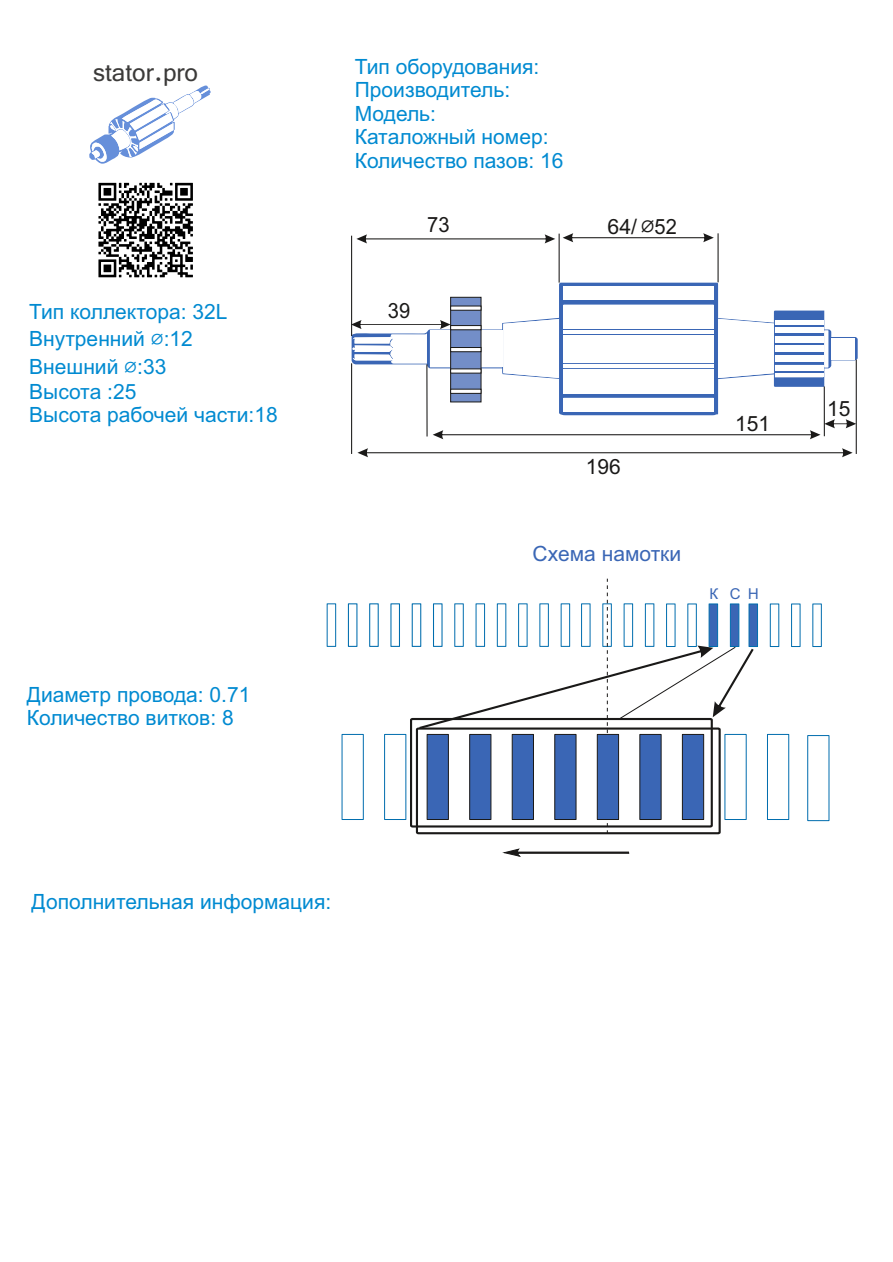
<style>
.page{position:relative;width:893px;height:1262px;background:#fff}
.page>*{position:absolute;margin:0;border:0;box-sizing:border-box;transform-origin:0 0}
.t1{font:27px "Vrinda";color:#3b3a39}
.t2{font:21px/23.4px "Arial";color:#008ad1}
.t3{font:21px "Arial";color:#1a1918}
.t4{font:21px "Arial";color:#3a66b5}
.t5{font:21px "Arial";color:#1a1918;scale:.96 1}
.t6{font:15px "Arial";color:#3a66b5}
.s1{font-family:"Cambria";font-size:24px}
.s2{font-family:"Cambria";font-size:27px}
</style>
<div class="page">
<div style="left:807px;top:735px;width:22px;height:86px;background:#fff;border:1px solid #006dae"></div>
<div style="left:341px;top:734px;width:23px;height:86px;background:#fff;border:1px solid #006dae"></div>
<div style="left:384px;top:734px;width:22px;height:86px;border:1px solid #006dae"></div>
<div style="left:767px;top:734px;width:22px;height:86px;border:1px solid #006dae"></div>
<div style="left:748px;top:603px;width:10px;height:44px;background:#056faf;border:1px solid #006dae"></div>
<div style="left:769px;top:603px;width:10px;height:44px;background:#fff;border:1px solid #006dae"></div>
<div style="left:791px;top:603px;width:9px;height:44px;background:#fff;border:1px solid #006dae"></div>
<div style="left:411px;top:603px;width:10px;height:44px;border:1px solid #006dae"></div>
<div style="left:390px;top:603px;width:10px;height:44px;border:1px solid #006dae"></div>
<div style="left:369px;top:603px;width:10px;height:44px;border:1px solid #006dae"></div>
<div style="left:348px;top:603px;width:9px;height:44px;border:1px solid #006dae"></div>
<div style="left:327px;top:603px;width:9px;height:44px;background:#fff;border:1px solid #006dae"></div>
<div style="left:812px;top:603px;width:9px;height:44px;background:#fff;border:1px solid #006dae"></div>
<svg style="left:503px;top:849px;width:127px;height:8px"></svg>
<svg style="left:89px;top:85px;width:121px;height:79px"></svg>
<svg style="left:352px;top:283px;width:505px;height:132px"></svg>
<div style="left:563px;top:335px;width:150px;height:28px;background:#fff"></div>
<div style="left:563px;top:369px;width:150px;height:24px;background:#fff"></div>
<div style="left:563px;top:304px;width:150px;height:24px;background:#fff"></div>
<svg style="left:718px;top:319px;width:55px;height:59px"></svg>
<svg style="left:503px;top:319px;width:56px;height:59px"></svg>
<div style="left:430px;top:330px;width:72px;height:37px;background:#fff"></div>
<div style="left:563px;top:398px;width:150px;height:14px;background:#fff"></div>
<div style="left:563px;top:286px;width:150px;height:13px;background:#fff"></div>
<hr style="left:563px;top:330px;width:150px;height:3px;background:#fff">
<hr style="left:563px;top:364px;width:150px;height:3px;background:#fff">
<div style="left:831px;top:338px;width:23px;height:21px;background:#fff"></div>
<div style="left:774px;top:355px;width:49px;height:7px;background:#fff"></div>
<div style="left:774px;top:345px;width:49px;height:7px;background:#fff"></div>
<div style="left:774px;top:336px;width:49px;height:6px;background:#fff"></div>
<div style="left:774px;top:365px;width:49px;height:5px;background:#fff"></div>
<div style="left:774px;top:327px;width:49px;height:6px;background:#fff"></div>
<hr style="left:774px;top:320px;width:49px;height:4px;background:#fff">
<hr style="left:774px;top:373px;width:49px;height:4px;background:#fff">
<svg style="left:824px;top:330px;width:4px;height:37px"></svg>
<hr style="left:558px;top:234px;width:1px;height:49px;background:#1a1918">
<hr style="left:717px;top:233px;width:1px;height:49px;background:#1a1918">
<svg style="left:562px;top:233px;width:151px;height:9px"></svg>
<hr style="left:351px;top:363px;width:1px;height:91px;background:#1a1918">
<hr style="left:855px;top:359px;width:1px;height:95px;background:#1a1918">
<svg style="left:357px;top:448px;width:495px;height:9px"></svg>
<hr style="left:351px;top:236px;width:1px;height:100px;background:#1a1918">
<svg style="left:356px;top:234px;width:199px;height:9px"></svg>
<hr style="left:823px;top:386px;width:1px;height:50px;background:#1a1918">
<hr style="left:426px;top:364px;width:1px;height:72px;background:#1a1918">
<svg style="left:98px;top:182px;width:95px;height:96px"></svg>
<svg style="left:98px;top:183px;width:95px;height:94px"></svg>
<svg style="left:433px;top:419px;width:423px;height:20px"></svg>
<div style="left:450px;top:297px;width:31px;height:105px;background:#738ec8;border:1px solid #1a1918"></div>
<svg style="left:450px;top:305px;width:31px;height:6px"></svg>
<svg style="left:450px;top:389px;width:31px;height:5px"></svg>
<svg style="left:450px;top:347px;width:31px;height:5px"></svg>
<svg style="left:450px;top:325px;width:31px;height:5px"></svg>
<svg style="left:450px;top:368px;width:31px;height:5px"></svg>
<svg style="left:351px;top:320px;width:99px;height:43px"></svg>
<svg style="left:415px;top:578px;width:342px;height:257px"></svg>
<p class="t1" style="left:93px;top:55px;width:106px">stator.pro</p>
<p class="t2" style="left:355px;top:55px;width:210px">Тип оборудования:<br>Производитель:<br>Модель:<br>Каталожный номер:<br>Количество пазов: 16</p>
<p class="t2" style="left:29px;top:298px;width:200px;line-height:27.8px">Тип коллектора: 32L<br>Внутренний <span class="s1">⌀</span>:12<br>Внешний <span class="s1">⌀</span>:33</p>
<p class="t2" style="left:29px;top:380px;width:250px">Высота :25<br>Высота рабочей части:18</p>
<p class="t5" style="left:427px;top:211px;width:25px">73</p>
<p class="t3" style="left:607px;top:213px;width:71px">64/ <span class="s2">⌀</span>52</p>
<p class="t5" style="left:388px;top:297px;width:25px">39</p>
<p class="t3" style="left:585px;top:453px;width:37px">196</p>
<p class="t4" style="left:532px;top:540px;width:150px">Схема намотки</p>
<p class="t3" style="left:735px;top:409px;width:37px">151</p>
<p class="t6" style="left:709px;top:584px;width:10px">К</p>
<p class="t6" style="left:729px;top:584px;width:12px">С</p>
<p class="t2" style="left:27px;top:683px;width:225px">Диаметр провода: 0.71<br>Количество витков: 8</p>
<p class="t3" style="left:827px;top:395px;width:25px">15</p>
<p class="t2" style="left:32px;top:890px;width:301px">Дополнительная информация:</p>
</div>
